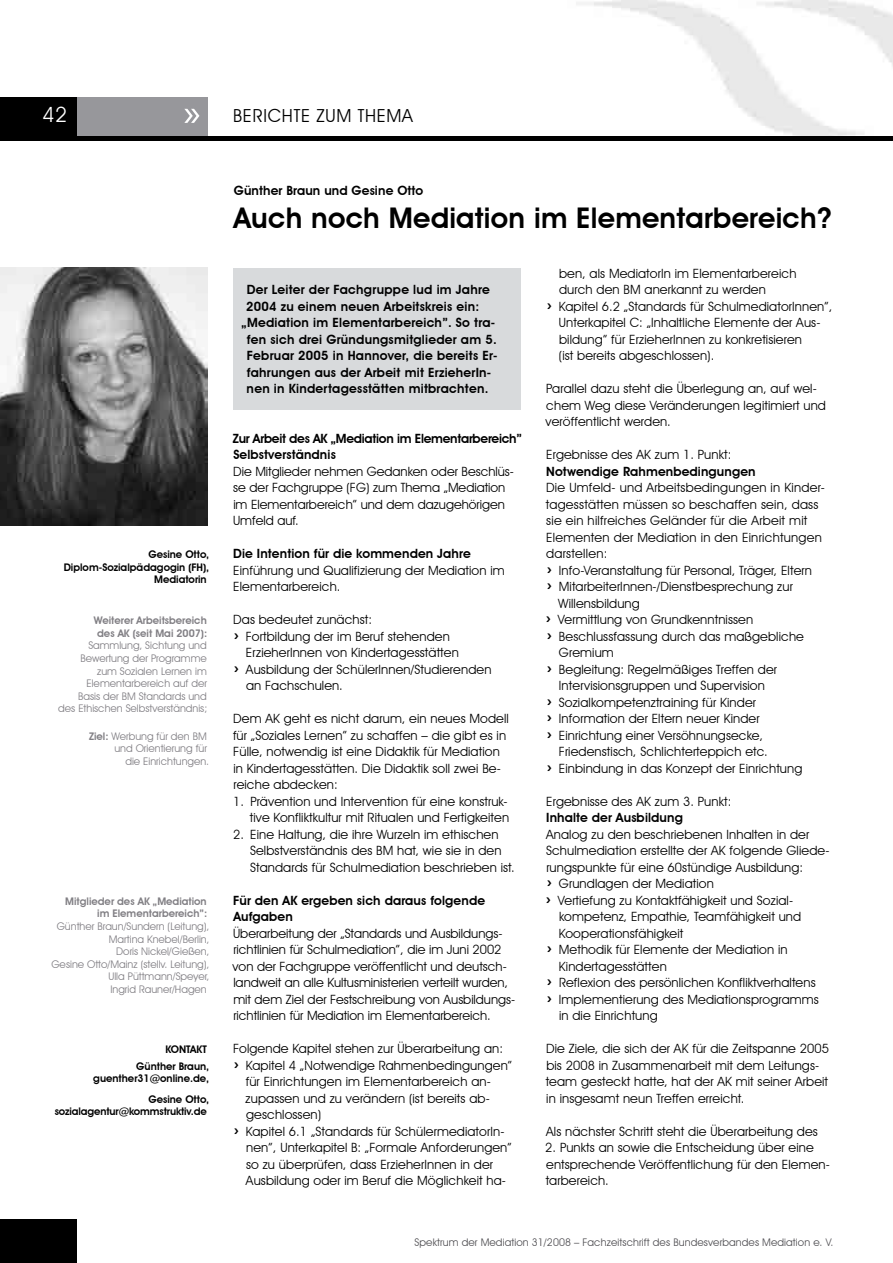
<style>
.page{position:relative;width:893px;height:1263px;background:#fff}
.page>*{position:absolute;margin:0;border:0;box-sizing:border-box;transform-origin:0 0}
.t1{font:600 28.5px "Avant Garde IT Cby BT";letter-spacing:.01em;color:#000}
.t2{font:21px "Avant Garde IT Cby BT";color:#fff}
.t3{font:600 18px/16.5px "Avant Garde IT Cby BT";color:#000}
.t4{font:18px "Avant Garde IT Cby BT";letter-spacing:.04em;color:#000}
.t5{font:12.75px/16.5px "Avant Garde IT Cby BT";letter-spacing:.01em;color:#000}
.t6{font:600 12.75px/16.5px "Avant Garde IT Cby BT";letter-spacing:.02em;color:#000}
.t7{font:600 12.75px/16.5px "Avant Garde IT Cby BT";letter-spacing:-.02em;color:#000}
.t8{font:10.5px/12.6px "Avant Garde IT Cby BT";color:#817f84;text-align:right}
.t9{font:600 10.5px/12.6px "Avant Garde IT Cby BT";color:#000;text-align:right}
.t10{font:600 10.5px/12.6px "Avant Garde IT Cby BT";color:#817f84;text-align:right}
.t11{font:10.5px "Avant Garde IT Cby BT";letter-spacing:.01em;color:#504f53}
.s1{font-weight:600}
</style>
<div class="page">
<div style="left:0;top:1219px;width:77px;height:44px;background:#000"></div>
<div style="left:0;top:98px;width:77px;height:38px;background:#000"></div>
<div style="left:77px;top:98px;width:130px;height:38px;background:#97979b"></div>
<hr style="left:0;top:136px;width:893px;height:4px;background:#000">
<svg style="left:184px;top:109px;width:15px;height:14px"></svg>
<img style="left:0;top:268px;width:207px;height:257px">
<div style="left:233px;top:268px;width:287px;height:142px;background:#d8dadc"></div>
<h2 class="t2" style="left:42px;top:102px;width:26px">42</h2>
<h3 class="t4" style="left:233px;top:104px;width:181px">Berichte zum Thema</h3>
<p class="t6" style="left:234px;top:182px;width:191px">Günther Braun und Gesine Otto</p>
<p class="t9" style="left:64px;top:548px;width:147px">Gesine Otto,<br>Diplom-Sozialpädagogin (FH),<br>Mediatorin</p>
<p class="t10" style="left:94px;top:614px;width:115px;text-align:center">Weiterer Arbeitsbereich des AK (seit Mai 2007):</p>
<p class="t8" style="left:58px;top:639px;width:151px">Sammlung, Sichtung und<br>Bewertung der Programme<br>zum Sozialen Lernen im<br>Elementarbereich auf der<br>Basis der BM Standards und<br>des Ethischen Selbstverständnis;</p>
<p class="t8" style="left:89px;top:729px;width:122px"><span class="s1">Ziel:</span> Werbung für den BM und Orientierung für<br>die Einrichtungen.</p>
<p class="t10" style="left:65px;top:895px;width:143px">Mitglieder des AK „Media-tion im Elementarbereich”:</p>
<p class="t8" style="left:51px;top:920px;width:160px">Günther Braun/Sundern (Leitung),<br>Martina Knebel/Berlin,<br>Doris Nickel/Gießen,<br>Gesine Otto/Mainz (stellv. Leitung),<br>Ulla Püttmann/Speyer,<br>Ingrid Rauner/Hagen</p>
<p class="t9" style="left:136px;top:1041px;width:75px;line-height:16.5px;text-align:left;text-indent:29px">Kontakt<br>Günther Braun,</p>
<p class="t9" style="left:93px;top:1068px;width:118px;line-height:20.4px">guenther31@online.de,<br>Gesine Otto,</p>
<p class="t9" style="left:55px;top:1105px;width:154px">sozialagentur@kommstruktiv.de</p>
<h1 class="t1" style="left:234px;top:201px;width:599px">Auch noch Mediation im Elementarbereich?</h1>
<p class="t6" style="left:247px;top:281px;width:245px">Der Leiter der Fachgruppe lud im Jahre</p>
<p class="t6" style="left:246px;top:298px;width:235px">2004 zu einem neuen Arbeitskreis ein:</p>
<p class="t6" style="left:241px;top:314px;width:255px">„Mediation im Elementarbereich”. So tra-</p>
<p class="t6" style="left:247px;top:331px;width:252px">fen sich drei Gründungsmitglieder am 5.</p>
<p class="t6" style="left:247px;top:347px;width:252px">Februar 2005 in Hannover, die bereits Er-</p>
<p class="t6" style="left:247px;top:364px;width:246px">fahrungen aus der Arbeit mit ErzieherIn-</p>
<p class="t6" style="left:247px;top:380px;width:243px">nen in Kindertagesstätten mitbrachten.</p>
<p class="t7" style="left:233px;top:430px;width:290px">Zur Arbeit des AK „Mediation im Elementarbereich”<br>Selbstverständnis</p>
<p class="t5" style="left:233px;top:463px;width:282px">Die Mitglieder nehmen Gedanken oder Beschlüs&shy;se der Fachgruppe (FG) zum Thema „Mediation im Elementarbereich” und dem dazugehörigen Umfeld auf.</p>
<p class="t6" style="left:233px;top:545px;width:239px">Die Intention für die kommenden Jahre</p>
<p class="t5" style="left:233px;top:562px;width:273px">Einführung und Qualifizierung der Mediation im<br>Elementarbereich.</p>
<p class="t5" style="left:246px;top:611px;width:247px;text-indent:-13px">Das bedeutet zunächst:<br>Fortbildung der im Beruf stehenden<br>ErzieherInnen von Kindertagesstätten<br>Ausbildung der SchülerInnen/Studierenden an Fachschulen.</p>
<p class="t5" style="left:233px;top:710px;width:277px">Dem AK geht es nicht darum, ein neues Modell für „Soziales Lernen” zu schaffen – die gibt es in Fülle, notwendig ist eine Didaktik für Mediation in Kindertagesstätten. Die Didaktik soll zwei Be&shy;reiche abdecken:</p>
<p class="t5" style="left:250px;top:793px;width:267px">Prävention und Intervention für eine konstruk&shy;tive Konfliktkultur mit Ritualen und Fertigkeiten Eine Haltung, die ihre Wurzeln im ethischen Selbstverständnis des BM hat, wie sie in den Standards für Schulmediation beschrieben ist.</p>
<p class="t6" style="left:233px;top:892px;width:253px">Für den AK ergeben sich daraus folgende<br>Aufgaben</p>
<p class="t5" style="left:233px;top:925px;width:284px">Überarbeitung der „Standards und Ausbildungs&shy;richtlinien für Schulmediation”, die im Juni 2002 von der Fachgruppe veröffentlicht und deutsch&shy;landweit an alle Kultusministerien verteilt wurden, mit dem Ziel der Festschreibung von Ausbildungs&shy;richtlinien für Mediation im Elementarbereich.</p>
<p class="t5" style="left:245px;top:1040px;width:268px;text-indent:-12px">Folgende Kapitel stehen zur Überarbeitung an:<br>Kapitel 4 „Notwendige Rahmenbedingungen” für Einrichtungen im Elementarbereich an&shy;zupassen und zu verändern (ist bereits ab&shy;geschlossen)<br>Kapitel 6.1 „Standards für SchülermediatorIn&shy;nen”, Unterkapitel B: „Formale Anforderungen” so zu überprüfen, dass ErzieherInnen in der Ausbildung oder im Beruf die Möglichkeit ha-</p>
<h3 class="t3" style="left:233px;top:618px;width:8px;line-height:33px">› ›</h3>
<p class="t5" style="left:233px;top:793px;width:12px">1.</p>
<p class="t5" style="left:233px;top:826px;width:12px">2.</p>
<h3 class="t3" style="left:233px;top:1055px;width:8px">›</h3>
<h3 class="t3" style="left:233px;top:1121px;width:8px">›</h3>
<p class="t5" style="left:559px;top:265px;width:275px">ben, als MediatorIn im Elementarbereich durch den BM anerkannt zu werden<br>Kapitel 6.2 „Standards für SchulmediatorInnen”, Unterkapitel C: „Inhaltliche Elemente der Aus&shy;bildung” für ErzieherInnen zu konkretisieren<br>(ist bereits abgeschlossen).</p>
<p class="t5" style="left:545px;top:380px;width:282px">Parallel dazu steht die Überlegung an, auf wel&shy;chem Weg diese Veränderungen legitimiert und veröffentlicht werden.</p>
<p class="t5" style="left:546px;top:446px;width:187px">Ergebnisse des AK zum 1. Punkt:</p>
<p class="t6" style="left:546px;top:463px;width:211px">Notwendige Rahmenbedingungen</p>
<p class="t5" style="left:546px;top:479px;width:281px">Die Umfeld- und Arbeitsbedingungen in Kinder&shy;tagesstätten müssen so beschaffen sein, dass sie ein hilfreiches Geländer für die Arbeit mit Elementen der Mediation in den Einrichtungen darstellen:</p>
<p class="t5" style="left:558px;top:562px;width:255px">Info-Veranstaltung für Personal, Träger, Eltern MitarbeiterInnen-/Dienstbesprechung zur Willensbildung<br>Vermittlung von Grundkenntnissen Beschlussfassung durch das maßgebliche Gremium<br>Begleitung: Regelmäßiges Treffen der Intervisionsgruppen und Supervision Sozialkompetenztraining für Kinder Information der Eltern neuer Kinder Einrichtung einer Versöhnungsecke, Friedenstisch, Schlichterteppich etc.<br>Einbindung in das Konzept der Einrichtung</p>
<p class="t5" style="left:546px;top:793px;width:187px">Ergebnisse des AK zum 3. Punkt:</p>
<p class="t6" style="left:546px;top:809px;width:138px">Inhalte der Ausbildung</p>
<p class="t5" style="left:546px;top:826px;width:265px">Analog zu den beschriebenen Inhalten in der</p>
<p class="t5" style="left:546px;top:842px;width:285px">Schulmediation erstellte der AK folgende Gliede-</p>
<p class="t5" style="left:546px;top:859px;width:258px">rungspunkte für eine 60stündige Ausbildung:</p>
<p class="t5" style="left:559px;top:875px;width:156px">Grundlagen der Mediation</p>
<p class="t5" style="left:558px;top:892px;width:236px">Vertiefung zu Kontaktfähigkeit und Sozial-</p>
<p class="t5" style="left:559px;top:908px;width:244px">kompetenz, Empathie, Teamfähigkeit und</p>
<p class="t5" style="left:559px;top:925px;width:126px">Kooperationsfähigkeit</p>
<p class="t5" style="left:559px;top:941px;width:230px">Methodik für Elemente der Mediation in</p>
<p class="t5" style="left:559px;top:958px;width:109px">Kindertagesstätten</p>
<p class="t5" style="left:559px;top:974px;width:258px">Reflexion des persönlichen Konfliktverhaltens</p>
<p class="t5" style="left:559px;top:991px;width:261px">Implementierung des Mediationsprogramms</p>
<p class="t5" style="left:559px;top:1007px;width:100px">in die Einrichtung</p>
<p class="t5" style="left:546px;top:1040px;width:284px">Die Ziele, die sich der AK für die Zeitspanne 2005 bis 2008 in Zusammenarbeit mit dem Leitungs&shy;team gesteckt hatte, hat der AK mit seiner Arbeit in insgesamt neun Treffen erreicht.</p>
<p class="t5" style="left:546px;top:1123px;width:273px">Als nächster Schritt steht die Überarbeitung des</p>
<p class="t5" style="left:545px;top:1139px;width:286px">2. Punkts an sowie die Entscheidung über eine entsprechende Veröffentlichung für den Elemen&shy;tarbereich.</p>
<h3 class="t3" style="left:546px;top:296px;width:8px">›</h3>
<h3 class="t3" style="left:546px;top:560px;width:8px">› ›</h3>
<h3 class="t3" style="left:545px;top:609px;width:9px">› ›</h3>
<h3 class="t3" style="left:546px;top:651px;width:8px;line-height:33px">› ›</h3>
<h3 class="t3" style="left:546px;top:708px;width:8px">› ›</h3>
<h3 class="t3" style="left:546px;top:758px;width:8px">›</h3>
<h3 class="t3" style="left:545px;top:873px;width:9px">› ›</h3>
<h3 class="t3" style="left:546px;top:931px;width:8px;line-height:33px">› ›</h3>
<h3 class="t3" style="left:546px;top:989px;width:8px">›</h3>
<p class="t11" style="left:414px;top:1236px;width:420px">Spektrum der Mediation 31/2008 – Fachzeitschrift des Bundesverbandes Mediation e. V.</p>
</div>
